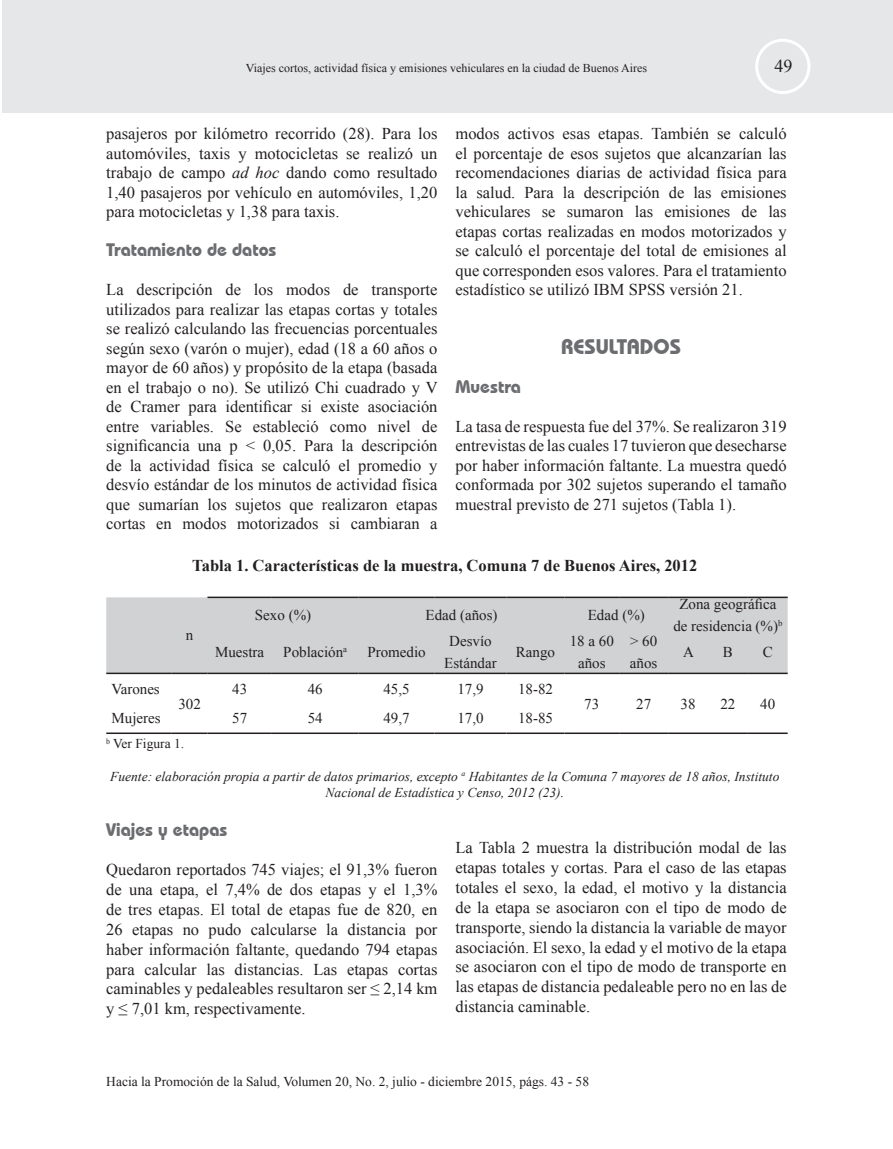
<style>
.page{position:relative;width:893px;height:1149px;background:#fff}
.page>*{position:absolute;margin:0;border:0;box-sizing:border-box;transform-origin:0 0}
.t1{font:700 21px "Bauhaus IT Cby BT";color:#6c6d70}
.t2{font:700 18px "Bauhaus IT Cby BT";color:#6c6d70}
.t3{font:18px "Times New Roman";color:#231f20}
.t4{font:16.5px/19.5px "Times New Roman";color:#231f20;text-align:justify}
.t5{font:700 16.5px "Times New Roman";color:#231f20}
.t6{font:15px/22.5px "Times New Roman";color:#231f20;text-align:center}
.t7{font:italic 13.5px/16.2px "Times New Roman";color:#231f20;text-align:center}
.t8{font:13.5px "Times New Roman";color:#231f20}
.t9{font:12px "Times New Roman";color:#231f20}
.s1{font-style:italic}
</style>
<div class="page">
<div style="left:2px;top:0;width:891px;height:113px;background:#e6e7e9"></div>
<div style="left:755px;top:39px;width:55px;height:55px;border:3px solid #fff;border-radius:50%"></div>
<div style="left:106px;top:597px;width:682px;height:75px;background:#d1d2d4"></div>
<hr style="left:207px;top:596px;width:65px;height:2px;background:#231f20">
<hr style="left:272px;top:596px;width:87px;height:2px;background:#231f20">
<hr style="left:359px;top:596px;width:75px;height:2px;background:#231f20">
<hr style="left:434px;top:596px;width:73px;height:2px;background:#231f20">
<hr style="left:507px;top:596px;width:57px;height:2px;background:#231f20">
<hr style="left:564px;top:596px;width:55px;height:2px;background:#231f20">
<hr style="left:619px;top:596px;width:49px;height:2px;background:#231f20">
<hr style="left:668px;top:596px;width:40px;height:2px;background:#231f20">
<hr style="left:708px;top:596px;width:40px;height:2px;background:#231f20">
<hr style="left:748px;top:596px;width:40px;height:2px;background:#231f20">
<hr style="left:106px;top:672px;width:66px;height:2px;background:#231f20">
<hr style="left:172px;top:672px;width:35px;height:2px;background:#231f20">
<hr style="left:207px;top:672px;width:65px;height:2px;background:#231f20">
<hr style="left:272px;top:672px;width:87px;height:2px;background:#231f20">
<hr style="left:359px;top:672px;width:75px;height:2px;background:#231f20">
<hr style="left:434px;top:672px;width:73px;height:2px;background:#231f20">
<hr style="left:507px;top:672px;width:57px;height:2px;background:#231f20">
<hr style="left:564px;top:672px;width:55px;height:2px;background:#231f20">
<hr style="left:619px;top:672px;width:49px;height:2px;background:#231f20">
<hr style="left:668px;top:672px;width:40px;height:2px;background:#231f20">
<hr style="left:708px;top:672px;width:40px;height:2px;background:#231f20">
<hr style="left:748px;top:672px;width:40px;height:2px;background:#231f20">
<hr style="left:106px;top:732px;width:66px;height:1px;background:#231f20">
<hr style="left:172px;top:732px;width:35px;height:1px;background:#231f20">
<hr style="left:207px;top:732px;width:65px;height:1px;background:#231f20">
<hr style="left:272px;top:732px;width:87px;height:1px;background:#231f20">
<hr style="left:359px;top:732px;width:75px;height:1px;background:#231f20">
<hr style="left:434px;top:732px;width:73px;height:1px;background:#231f20">
<hr style="left:507px;top:732px;width:57px;height:1px;background:#231f20">
<hr style="left:564px;top:732px;width:55px;height:1px;background:#231f20">
<hr style="left:619px;top:732px;width:49px;height:1px;background:#231f20">
<hr style="left:668px;top:732px;width:40px;height:1px;background:#231f20">
<hr style="left:708px;top:732px;width:40px;height:1px;background:#231f20">
<hr style="left:748px;top:732px;width:40px;height:1px;background:#231f20">
<p class="t9" style="left:246px;top:60px;width:403px">Viajes cortos, actividad física y emisiones vehiculares en la ciudad de Buenos Aires</p>
<p class="t3" style="left:774px;top:54px;width:19px">49</p>
<p class="t4" style="left:106px;top:123px;width:333px">pasajeros por kilómetro recorrido (28). Para los automóviles, taxis y motocicletas se realizó un trabajo de campo <span class="s1">ad hoc</span> dando como resultado 1,40 pasajeros por vehículo en automóviles, 1,20 para motocicletas y 1,38 para taxis.</p>
<p class="t2" style="left:106px;top:239px;width:172px">Tratamiento de datos</p>
<p class="t4" style="left:106px;top:279px;width:333px">La descripción de los modos de transporte utilizados para realizar las etapas cortas y totales se realizó calculando las frecuencias porcentuales según sexo (varón o mujer), edad (18 a 60 años o mayor de 60 años) y propósito de la etapa (basada en el trabajo o no). Se utilizó Chi cuadrado y V de Cramer para identificar si existe asociación entre variables. Se estableció como nivel de significancia una p &lt; 0,05. Para la descripción de la actividad física se calculó el promedio y desvío estándar de los minutos de actividad física que sumarían los sujetos que realizaron etapas cortas en modos motorizados si cambiaran a</p>
<p class="t4" style="left:455px;top:124px;width:333px">modos activos esas etapas. También se calculó el porcentaje de esos sujetos que alcanzarían las recomendaciones diarias de actividad física para la salud. Para la descripción de las emisiones vehiculares se sumaron las emisiones de las etapas cortas realizadas en modos motorizados y se calculó el porcentaje del total de emisiones al que corresponden esos valores. Para el tratamiento estadístico se utilizó IBM SPSS versión 21.</p>
<p class="t1" style="left:561px;top:333px;width:121px">RESULTADOS</p>
<p class="t2" style="left:455px;top:375px;width:67px">Muestra</p>
<p class="t4" style="left:455px;top:416px;width:333px">La tasa de respuesta fue del 37%. Se realizaron 319 entrevistas de las cuales 17 tuvieron que desecharse por haber información faltante. La muestra quedó conformada por 302 sujetos superando el tamaño muestral previsto de 271 sujetos (Tabla 1).</p>
<p class="t5" style="left:192px;top:553px;width:507px">Tabla 1. Características de la muestra, Comuna 7 de Buenos Aires, 2012</p>
<p class="t6" style="left:112px;top:677px;width:50px">Varones</p>
<p class="t6" style="left:186px;top:623px;width:9px">n</p>
<p class="t6" style="left:178px;top:691px;width:24px">302</p>
<p class="t6" style="left:255px;top:603px;width:58px">Sexo (%)</p>
<p class="t6" style="left:425px;top:603px;width:74px">Edad (años)</p>
<p class="t6" style="left:588px;top:603px;width:59px">Edad (%)</p>
<p class="t6" style="left:673px;top:592px;width:110px">Zona geográfica de residencia (%)<sup>b</sup></p>
<p class="t6" style="left:215px;top:640px;width:51px">Muestra</p>
<p class="t6" style="left:283px;top:640px;width:65px">Población<sup>a</sup></p>
<p class="t6" style="left:367px;top:640px;width:60px">Promedio</p>
<p class="t6" style="left:444px;top:629px;width:54px">Desvío<br>Estándar</p>
<p class="t6" style="left:516px;top:640px;width:41px">Rango</p>
<p class="t6" style="left:570px;top:629px;width:46px">18 a 60 años</p>
<p class="t6" style="left:630px;top:629px;width:29px;text-align:left">&gt; 60 años</p>
<p class="t6" style="left:683px;top:640px;width:12px">A</p>
<p class="t6" style="left:723px;top:640px;width:12px">B</p>
<p class="t6" style="left:763px;top:640px;width:12px">C</p>
<p class="t6" style="left:232px;top:677px;width:16px">43</p>
<p class="t6" style="left:308px;top:677px;width:16px">46</p>
<p class="t6" style="left:383px;top:677px;width:28px">45,5</p>
<p class="t6" style="left:457px;top:677px;width:28px">17,9</p>
<p class="t6" style="left:518px;top:677px;width:36px">18-82</p>
<p class="t6" style="left:584px;top:691px;width:16px">73</p>
<p class="t6" style="left:636px;top:691px;width:16px">27</p>
<p class="t6" style="left:681px;top:691px;width:16px">38</p>
<p class="t6" style="left:720px;top:691px;width:16px">22</p>
<p class="t6" style="left:760px;top:691px;width:17px">40</p>
<p class="t6" style="left:112px;top:706px;width:51px">Mujeres</p>
<p class="t6" style="left:232px;top:706px;width:16px">57</p>
<p class="t6" style="left:308px;top:706px;width:16px">54</p>
<p class="t6" style="left:383px;top:706px;width:28px">49,7</p>
<p class="t6" style="left:457px;top:706px;width:28px">17,0</p>
<p class="t6" style="left:518px;top:706px;width:36px">18-85</p>
<p class="t8" style="left:106px;top:734px;width:79px"><sup>b</sup> Ver Figura 1.</p>
<p class="t7" style="left:110px;top:767px;width:671px">Fuente: elaboración propia a partir de datos primarios, excepto <sup>a</sup> Habitantes de la Comuna 7 mayores de 18 años, Instituto<br>Nacional de Estadística y Censo, 2012 (23).</p>
<p class="t2" style="left:106px;top:818px;width:123px">Viajes y etapas</p>
<p class="t4" style="left:106px;top:859px;width:333px">Quedaron reportados 745 viajes; el 91,3% fueron de una etapa, el 7,4% de dos etapas y el 1,3% de tres etapas. El total de etapas fue de 820, en 26 etapas no pudo calcularse la distancia por haber información faltante, quedando 794 etapas para calcular las distancias. Las etapas cortas caminables y pedaleables resultaron ser ≤ 2,14 km y ≤ 7,01 km, respectivamente.</p>
<p class="t4" style="left:455px;top:837px;width:333px">La Tabla 2 muestra la distribución modal de las etapas totales y cortas. Para el caso de las etapas totales el sexo, la edad, el motivo y la distancia de la etapa se asociaron con el tipo de modo de transporte, siendo la distancia la variable de mayor asociación. El sexo, la edad y el motivo de la etapa se asociaron con el tipo de modo de transporte en las etapas de distancia pedaleable pero no en las de distancia caminable.</p>
<p class="t8" style="left:106px;top:1072px;width:484px">Hacia la Promoción de la Salud, Volumen 20, No. 2, julio - diciembre 2015, págs. 43 - 58</p>
</div>
